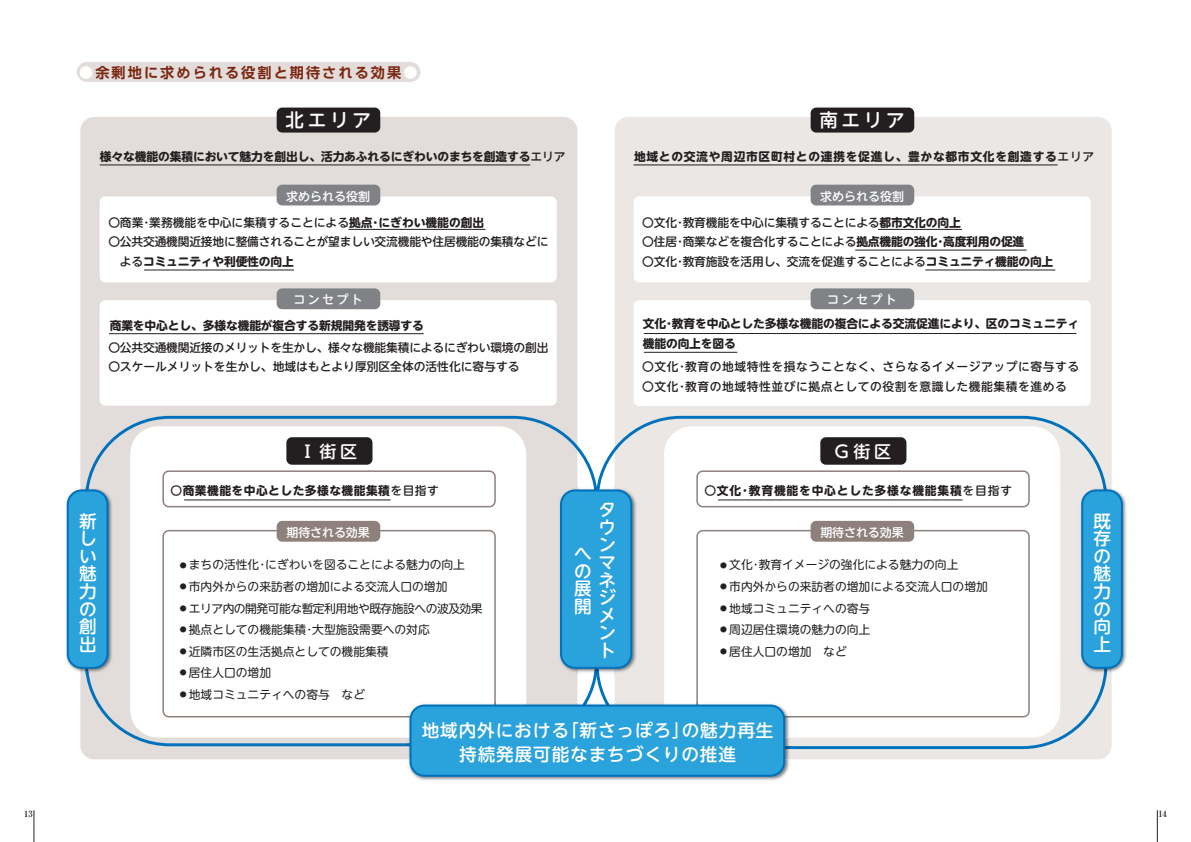
<style>
.page{position:relative;width:1191px;height:842px;background:#fff}
.page>*{position:absolute;margin:0;border:0;box-sizing:border-box;transform-origin:0 0}
.t1{font:500 18.6px "UD Shin M Go Pro";letter-spacing:.2em;color:#fff}
.t2{font:500 17.6px/17.6px "UD Shin M Go Pro";letter-spacing:.05em;color:#fff;text-align:justify}
.t3{font:500 17px "UD Shin M Go Pro";letter-spacing:.2em;color:#fff}
.t4{font:700 14.2px "UD Shin Go Pro De";letter-spacing:.145em;color:#7a250f}
.t5{font:500 12px "UD Shin M Go Pro";color:#fff}
.t6{font:500 11.7px/19.6px "UD Shin M Go Pro";letter-spacing:-.015em;color:#231f20}
.t7{font:11.7px "UD Shin M Go Pro";color:#231f20}
.t8{font:700 11.7px/19.6px "UD Shin M Go Pro";letter-spacing:-.01em;color:#231f20}
.t9{font:500 11.7px/19.6px "UD Shin M Go Pro";letter-spacing:.05em;color:#231f20}
.t10{font:700 11.7px "UD Shin M Go Pro";letter-spacing:.06em;color:#231f20}
.t11{font:11.7px "UD Shin M Go Pro";letter-spacing:-.04em;color:#231f20}
.t12{font:700 11.7px "UD Shin M Go Pro";letter-spacing:.07em;color:#231f20}
.t13{font:700 11.7px "UD Shin M Go Pro";letter-spacing:.04em;color:#231f20}
.t14{font:700 8.5px "Ryumin Pro";color:#231f20}
.s1{color:#fff}
.s2{font-weight:500}
.s3{font-weight:700}
</style>
<div class="page">
<hr style="left:34px;top:810px;width:1px;height:32px;background:#231f20">
<hr style="left:1157px;top:810px;width:1px;height:32px;background:#231f20">
<div style="left:77px;top:62px;width:343px;height:20px;background:#e2ddda;border-radius:10px"></div>
<div style="left:80px;top:117px;width:497px;height:642px;background:#e2ddda;border-radius:14px"></div>
<div style="left:277px;top:108px;width:103px;height:25px;background:#231f20;border-radius:6px"></div>
<hr style="left:100px;top:165px;width:430px;height:1px;background:#231f20">
<div style="left:100px;top:300px;width:457px;height:106px;background:#fff;border-radius:6px"></div>
<div style="left:277px;top:288px;width:103px;height:21px;background:#808285;border-radius:6px"></div>
<div style="left:100px;top:196px;width:457px;height:86px;background:#fff;border-radius:6px"></div>
<div style="left:277px;top:185px;width:103px;height:20px;background:#808285;border-radius:6px"></div>
<hr style="left:348px;top:229px;width:137px;height:1px;background:#231f20">
<hr style="left:144px;top:270px;width:150px;height:1px;background:#231f20">
<div style="left:614px;top:117px;width:497px;height:642px;background:#eae7e5;border-radius:14px"></div>
<div style="left:810px;top:108px;width:104px;height:25px;background:#231f20;border-radius:6px"></div>
<hr style="left:633px;top:165px;width:424px;height:1px;background:#231f20">
<div style="left:633px;top:300px;width:457px;height:106px;background:#fff;border-radius:6px"></div>
<div style="left:810px;top:288px;width:104px;height:21px;background:#808285;border-radius:6px"></div>
<div style="left:633px;top:196px;width:457px;height:86px;background:#fff;border-radius:6px"></div>
<div style="left:810px;top:185px;width:104px;height:20px;background:#808285;border-radius:6px"></div>
<hr style="left:878px;top:229px;width:84px;height:1px;background:#231f20">
<hr style="left:925px;top:270px;width:130px;height:1px;background:#231f20">
<hr style="left:855px;top:250px;width:171px;height:1px;background:#231f20">
<svg style="left:86px;top:416px;width:509px;height:330px;fill:#fff"></svg>
<svg style="left:595px;top:416px;width:512px;height:333px;fill:#fff"></svg>
<img style="left:66px;top:487px;width:48px;height:188px">
<div style="left:68px;top:490px;width:39px;height:178px;background:#2aa2db;border-radius:14px"></div>
<div style="left:67px;top:489px;width:41px;height:180px;border:2px solid #0072bc;border-radius:14px"></div>
<img style="left:1078px;top:487px;width:49px;height:188px">
<img style="left:1103px;top:487px;width:4px;height:188px">
<div style="left:1082px;top:490px;width:39px;height:178px;background:#2aa2db;border-radius:14px"></div>
<div style="left:1081px;top:489px;width:41px;height:180px;border:2px solid #0072bc;border-radius:14px"></div>
<img style="left:407px;top:702px;width:384px;height:79px">
<img style="left:407px;top:702px;width:180px;height:44px">
<img style="left:604px;top:702px;width:187px;height:47px">
<div style="left:410px;top:705px;width:374px;height:71px;background:#2aa2db;border-radius:14px"></div>
<div style="left:409px;top:704px;width:376px;height:73px;border:2px solid #0072bc;border-radius:14px"></div>
<img style="left:557px;top:487px;width:81px;height:188px">
<img style="left:595px;top:487px;width:5px;height:188px">
<div style="left:561px;top:490px;width:70px;height:178px;background:#2aa2db;border-radius:14px"></div>
<div style="left:560px;top:489px;width:72px;height:180px;border:2px solid #0072bc;border-radius:14px"></div>
<hr style="left:109px;top:333px;width:315px;height:1px;background:#231f20">
<hr style="left:644px;top:333px;width:432px;height:1px;background:#231f20">
<hr style="left:644px;top:352px;width:93px;height:1px;background:#231f20">
<p class="t4" style="left:79px;top:61px;width:340px"><span class="s1">●</span>余剰地に求められる役割と期待される効果<span class="s1">●</span></p>
<p class="t1" style="left:285px;top:104px;width:87px">北エリア</p>
<p class="t1" style="left:819px;top:104px;width:87px">南エリア</p>
<p class="t8" style="left:100px;top:146px;width:467px">様々な機能の集積において魅力を創出し、活力あふれるにぎわいのまちを創造する<span class="s2">エリア</span></p>
<p class="t10" style="left:634px;top:147px;width:462px">地域との交流や周辺市区町村との連携を促進し、豊かな都市文化を創造する<span class="s2">エリア</span></p>
<p class="t5" style="left:286px;top:186px;width:85px">求められる役割</p>
<p class="t6" style="left:108px;top:212px;width:441px">〇商業･業務機能を中心に集積することによる<span class="s3">拠点･にぎわい機能の創出<br></span>〇公共交通機関近接地に整備されることが望ましい交流機能や住居機能の集積などに　よる<span class="s3">コミュニティや利便性の向上</span></p>
<p class="t5" style="left:820px;top:186px;width:85px">求められる役割</p>
<p class="t6" style="left:642px;top:212px;width:412px">〇文化･教育機能を中心に集積することによる<span class="s3">都市文化の向上<br></span>〇住居･商業などを複合化することによる<span class="s3">拠点機能の強化･高度利用の促進<br></span>〇文化･教育施設を活用し、交流を促進することによる<span class="s3">コミュニティ機能の向上</span></p>
<p class="t5" style="left:293px;top:290px;width:71px">コンセプト</p>
<p class="t6" style="left:108px;top:337px;width:441px">〇公共交通機関近接のメリットを生かし、様々な機能集積によるにぎわい環境の創出〇スケールメリットを生かし、地域はもとより厚別区全体の活性化に寄与する</p>
<p class="t8" style="left:110px;top:315px;width:316px">商業を中心とし、多様な機能が複合する新規開発を誘導する</p>
<p class="t5" style="left:827px;top:290px;width:71px">コンセプト</p>
<p class="t8" style="left:643px;top:313px;width:438px">文化･教育を中心とした多様な機能の複合による交流促進により、区のコミュニティ機能の向上を図る</p>
<p class="t9" style="left:642px;top:356px;width:438px">〇文化･教育の地域特性を損なうことなく、さらなるイメージアップに寄与する〇文化･教育の地域特性並びに拠点としての役割を意識した機能集積を進める</p>
<p class="t3" style="left:299px;top:437px;width:59px">Ⅰ街区</p>
<p class="t3" style="left:833px;top:437px;width:59px">Ｇ街区</p>
<p class="t13" style="left:170px;top:481px;width:270px"><span class="s2">〇</span>商業機能を中心とした多様な機能集積<span class="s2">を目指す</span></p>
<p class="t12" style="left:704px;top:481px;width:309px"><span class="s2">〇</span>文化･教育機能を中心とした多様な機能集積<span class="s2">を目指す</span></p>
<p class="t2" style="left:598px;top:500px;width:19px;text-align:left">タウンマネジメント</p>
<p class="t2" style="left:79px;top:511px;width:19px">新しい魅力の創出</p>
<p class="t2" style="left:1093px;top:511px;width:19px">既存の魅力の向上</p>
<p class="t5" style="left:286px;top:523px;width:85px">期待される効果</p>
<p class="t7" style="left:180px;top:555px;width:287px"><sup>●</sup> まちの活性化･にぎわいを図ることによる魅力の向上</p>
<p class="t7" style="left:180px;top:577px;width:269px"><sup>●</sup> 市内外からの来訪者の増加による交流人口の増加</p>
<p class="t11" style="left:180px;top:599px;width:304px"><sup>●</sup> エリア内の開発可能な暫定利用地や既存施設への波及効果</p>
<p class="t7" style="left:180px;top:620px;width:251px"><sup>●</sup> 拠点としての機能集積･大型施設需要への対応</p>
<p class="t7" style="left:180px;top:642px;width:210px"><sup>●</sup> 近隣市区の生活拠点としての機能集積</p>
<p class="t7" style="left:180px;top:663px;width:93px"><sup>●</sup> 居住人口の増加</p>
<p class="t7" style="left:180px;top:685px;width:187px"><sup>●</sup> 地域コミュニティへの寄与　など</p>
<p class="t5" style="left:820px;top:523px;width:85px">期待される効果</p>
<p class="t7" style="left:720px;top:555px;width:240px"><sup>●</sup> 文化･教育イメージの強化による魅力の向上</p>
<p class="t7" style="left:720px;top:577px;width:269px"><sup>●</sup> 市内外からの来訪者の増加による交流人口の増加</p>
<p class="t7" style="left:720px;top:599px;width:152px"><sup>●</sup> 地域コミュニティへの寄与</p>
<p class="t7" style="left:720px;top:620px;width:152px"><sup>●</sup> 周辺居住環境の魅力の向上</p>
<p class="t7" style="left:720px;top:642px;width:128px"><sup>●</sup> 居住人口の増加　など</p>
<p class="t2" style="left:574px;top:544px;width:18px">への展開</p>
<p class="t2" style="left:422px;top:717px;width:353px;line-height:24.5px;text-align:center">地域内外における「新さっぽろ」の魅力再生持続発展可能なまちづくりの推進</p>
<p class="t14" style="left:24px;top:807px;width:10px">13</p>
<p class="t14" style="left:1158px;top:807px;width:10px">14</p>
</div>
